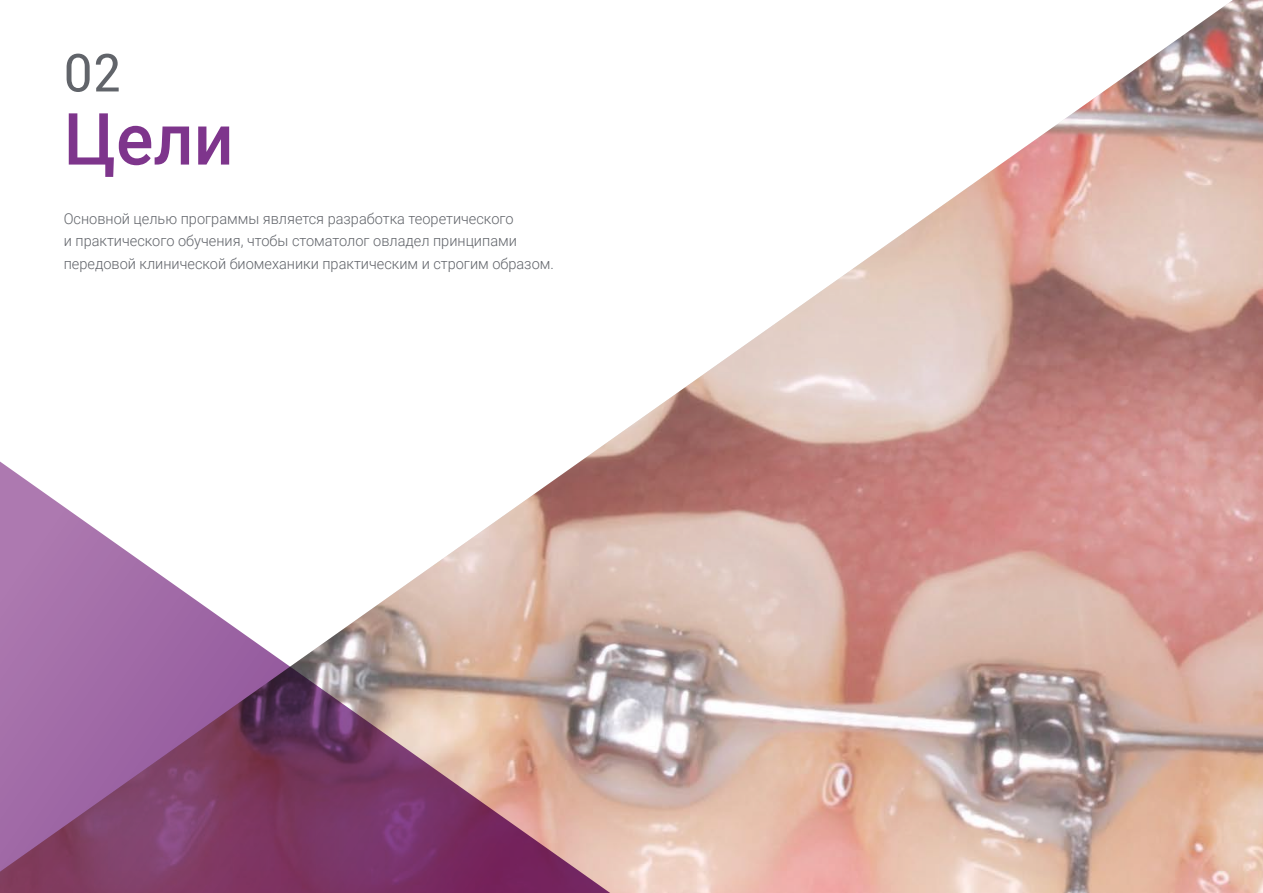
<style>
.page{position:relative;width:1263px;height:893px;background:#fff}
.page>*{position:absolute;margin:0;border:0;box-sizing:border-box;transform-origin:0 0}
.t1{font:500 72px "Roboto";color:#7e358c}
.t2{font:52.5px "Roboto";color:#61646a}
.t3{font:300 15px/22.5px "Roboto";color:#61646a}
</style>
<div class="page">
<img style="left:602px;top:0;width:661px;height:893px">
<svg style="left:0;top:446px;width:640px;height:447px"></svg>
<h2 class="t2" style="left:64px;top:36px;width:59px">02</h2>
<h1 class="t1" style="left:64px;top:89px;width:171px">Цели</h1>
<p class="t3" style="left:64px;top:207px;width:492px">Основной целью программы является разработка теоретического<br>и практического обучения, чтобы стоматолог овладел принципами передовой клинической биомеханики практическим и строгим образом.</p>
</div>
